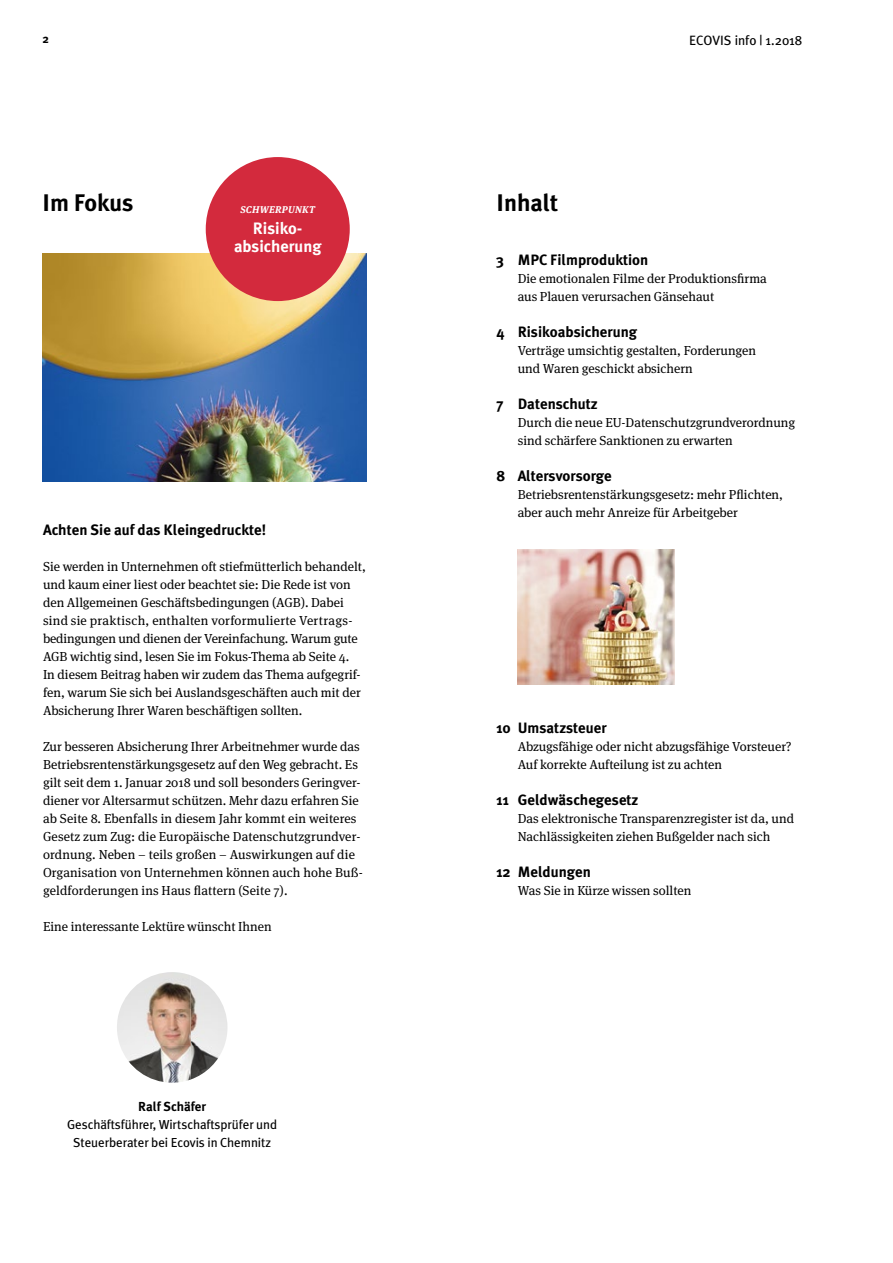
<style>
.page{position:relative;width:893px;height:1263px;background:#fff}
.page>*{position:absolute;margin:0;border:0;box-sizing:border-box;transform-origin:0 0}
.t1{font:700 24px "Meta Plus";color:#000}
.t2{font:700 16.5px/18px "Meta Plus";color:#fff;text-align:center}
.t3{font:700 15px "Meta Plus";color:#000}
.t4{font:13.5px "Meta Plus";color:#000}
.t5{font:13.05px/18px "Meta Serif OT";color:#000}
.t6{font:13.05px/18px "Meta Plus";letter-spacing:-.005em;color:#000;text-align:center}
.t7{font:700 13.05px "Meta Plus";color:#000}
.t8{font:700 12px "Meta Plus";color:#000}
.t9{font:italic 700 9.75px "Meta Serif OT";letter-spacing:.03em;color:#fff}
</style>
<div class="page">
<img style="left:43px;top:254px;width:324px;height:227px">
<img style="left:120px;top:972px;width:71px;height:37px">
<img style="left:191px;top:975px;width:36px;height:71px">
<img style="left:117px;top:1009px;width:74px;height:37px">
<img style="left:120px;top:1046px;width:71px;height:37px">
<img style="left:191px;top:1046px;width:33px;height:33px">
<div style="left:206px;top:157px;width:144px;height:144px;background:#d32a3d;border-radius:50%"></div>
<img style="left:518px;top:549px;width:156px;height:136px">
<p class="t8" style="left:43px;top:32px;width:8px">2</p>
<p class="t4" style="left:689px;top:32px;width:114px">ECOVIS info | 1.2018</p>
<h1 class="t1" style="left:43px;top:189px;width:93px">Im Fokus</h1>
<h1 class="t1" style="left:496px;top:189px;width:63px">Inhalt</h1>
<p class="t9" style="left:240px;top:204px;width:76px">SCHWERPUNKT</p>
<p class="t2" style="left:234px;top:219px;width:89px">Risiko&shy;absicherung</p>
<p class="t3" style="left:496px;top:251px;width:153px">3 MPC Filmproduktion</p>
<p class="t5" style="left:518px;top:270px;width:251px">Die emotionalen Filme der Produktionsfirma aus Plauen verursachen Gänsehaut</p>
<p class="t3" style="left:496px;top:323px;width:142px">4 Risikoabsicherung</p>
<p class="t5" style="left:518px;top:342px;width:240px">Verträge umsichtig gestalten, Forderungen und Waren geschickt absichern</p>
<p class="t3" style="left:496px;top:395px;width:103px">7 Datenschutz</p>
<p class="t5" style="left:518px;top:414px;width:279px">Durch die neue EU-Datenschutzgrundverordnung sind schärfere Sanktionen zu erwarten</p>
<p class="t3" style="left:496px;top:467px;width:117px">8 Altersvorsorge</p>
<p class="t5" style="left:518px;top:486px;width:267px">Betriebsrentenstärkungsgesetz: mehr Pflichten, aber auch mehr Anreize für Arbeitgeber</p>
<p class="t3" style="left:43px;top:521px;width:225px">Achten Sie auf das Kleingedruckte!</p>
<p class="t5" style="left:43px;top:558px;width:325px">Sie werden in Unternehmen oft stiefmütterlich behandelt, und kaum einer liest oder beachtet sie: Die Rede ist von den Allgemeinen Geschäftsbedingungen (AGB). Dabei sind sie praktisch, enthalten vorformulierte Vertrags&shy;bedingungen und dienen der Vereinfachung. Warum gute AGB wichtig sind, lesen Sie im Fokus-Thema ab Seite 4.<br>In diesem Beitrag haben wir zudem das Thema aufgegrif&shy;fen, warum Sie sich bei Auslandsgeschäften auch mit der Absicherung Ihrer Waren beschäftigen sollten.</p>
<p class="t5" style="left:43px;top:738px;width:321px">Zur besseren Absicherung Ihrer Arbeitnehmer wurde das Betriebsrentenstärkungsgesetz auf den Weg gebracht. Es gilt seit dem 1. Januar 2018 und soll besonders Geringver&shy;diener vor Altersarmut schützen. Mehr dazu erfahren Sie ab Seite 8. Ebenfalls in diesem Jahr kommt ein weiteres Gesetz zum Zug: die Europäische Datenschutzgrundver&shy;ordnung. Neben – teils großen – Auswirkungen auf die Organisation von Unternehmen können auch hohe Buß&shy;geldforderungen ins Haus flattern (Seite 7).</p>
<p class="t5" style="left:43px;top:918px;width:230px">Eine interessante Lektüre wünscht Ihnen</p>
<p class="t7" style="left:138px;top:1099px;width:69px">Ralf Schäfer</p>
<p class="t6" style="left:67px;top:1115px;width:212px">Geschäftsführer, Wirtschaftsprüfer und<br>Steuerberater bei Ecovis in Chemnitz</p>
<p class="t3" style="left:496px;top:719px;width:112px">10 Umsatzsteuer</p>
<p class="t5" style="left:518px;top:738px;width:275px">Abzugsfähige oder nicht abzugsfähige Vorsteuer?<br>Auf korrekte Aufteilung ist zu achten</p>
<p class="t3" style="left:496px;top:791px;width:144px">11 Geldwäschegesetz</p>
<p class="t5" style="left:518px;top:810px;width:278px">Das elektronische Transparenzregister ist da, und<br>Nachlässigkeiten ziehen Bußgelder nach sich</p>
<p class="t3" style="left:496px;top:863px;width:96px">12 Meldungen</p>
<p class="t5" style="left:518px;top:882px;width:175px">Was Sie in Kürze wissen sollten</p>
</div>
